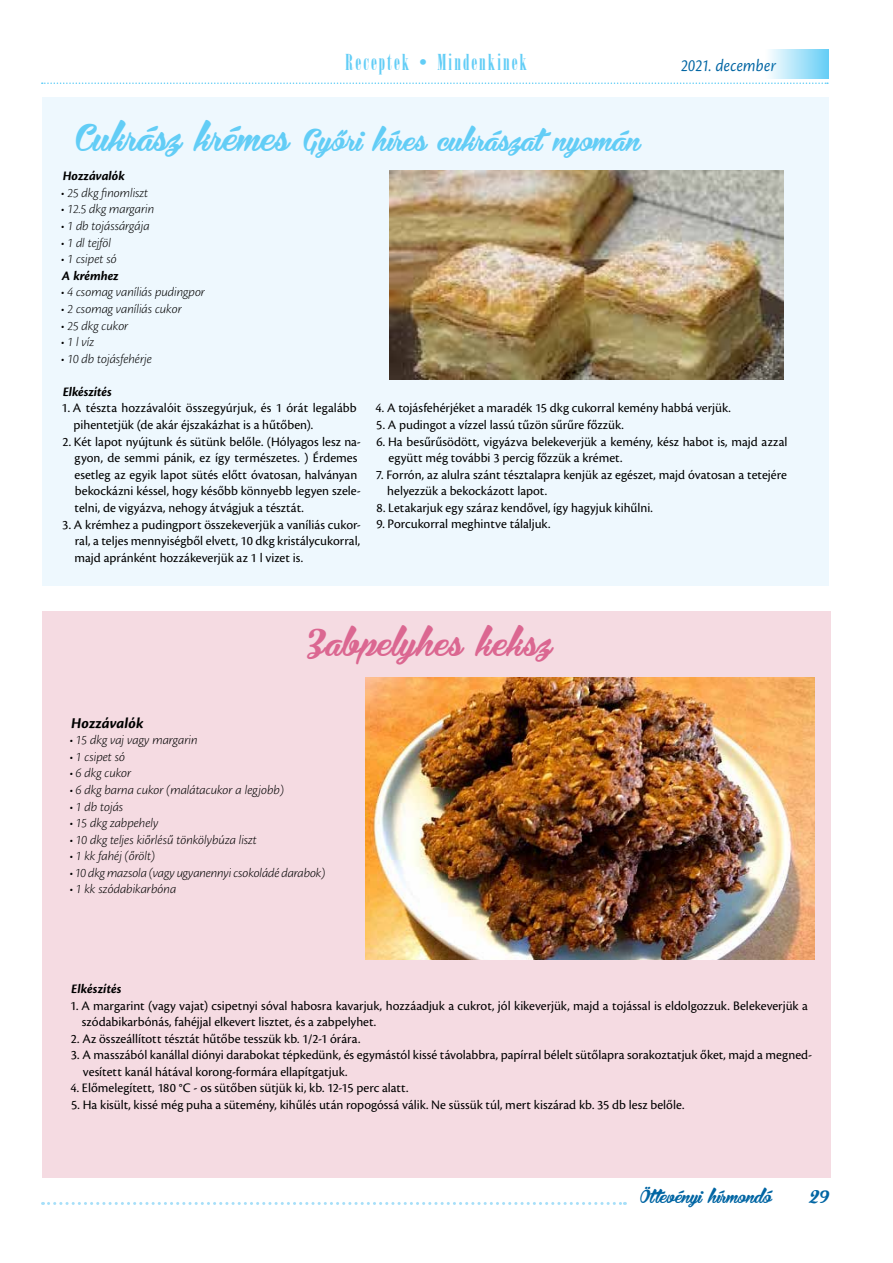
<style>
.page{position:relative;width:893px;height:1263px;background:#fff}
.page>*{position:absolute;margin:0;border:0;box-sizing:border-box;transform-origin:0 0}
.t1{font:33px "Bira PERSONALUSEONLY";letter-spacing:.03em;color:#db6791}
.t2{font:27px "Bira PERSONALUSEONLY";letter-spacing:.015em;color:#62cdf6}
.t3{font:24px "H Arsis D Reg";letter-spacing:.09em;color:#62cdf6}
.t4{font:18px "Cronos Pro Subh It";letter-spacing:.015em;color:#0065a3;scale:.9 1}
.t5{font:18px "Bira PERSONALUSEONLY";color:#0065a3}
.t6{font:16.5px "Bira PERSONALUSEONLY";letter-spacing:.01em;color:#0065a3}
.t7{font:italic 700 15.6px "Cronos Pro";color:#000}
.t8{font:13.5px/16.6px "Cronos Pro";color:#000}
.t9{font:italic 300 13.5px "Cronos Pro";letter-spacing:-.005em;color:#000}
.t10{font:italic 700 13.5px "Cronos Pro";color:#000}
.s1{font-size:33px}
</style>
<div class="page">
<svg style="left:42px;top:82px;width:786px;height:2px"></svg>
<div style="left:765px;top:50px;width:64px;height:29px;background:linear-gradient(to right,#fefeff,#66cef6)"></div>
<svg style="left:43px;top:1202px;width:582px;height:3px"></svg>
<div style="left:43px;top:611px;width:788px;height:567px;background:#f5dbe2"></div>
<img style="left:366px;top:678px;width:448px;height:282px">
<div style="left:43px;top:97px;width:786px;height:488px;background:#eef8fe"></div>
<img style="left:390px;top:170px;width:393px;height:209px">
<h3 class="t3" style="left:345px;top:46px;width:182px">Receptek • Mindenkinek</h3>
<h3 class="t4" style="left:681px;top:55px;width:107px">2021. december</h3>
<h2 class="t2" style="left:75px;top:121px;width:567px"><span class="s1">Cukrász krémes</span> Győri híres cukrászat nyomán</h2>
<p class="t10" style="left:63px;top:168px;width:63px">Hozzávalók</p>
<p class="t9" style="left:61px;top:185px;width:88px">• 25 dkg finomliszt</p>
<p class="t9" style="left:61px;top:202px;width:95px">• 12.5 dkg margarin</p>
<p class="t9" style="left:61px;top:218px;width:90px">• 1 db tojássárgája</p>
<p class="t9" style="left:61px;top:235px;width:52px">• 1 dl tejföl</p>
<p class="t9" style="left:61px;top:251px;width:57px">• 1 csipet só</p>
<p class="t10" style="left:62px;top:268px;width:58px">A krémhez</p>
<p class="t9" style="left:61px;top:285px;width:146px">• 4 csomag vaníliás pudingpor</p>
<p class="t9" style="left:61px;top:301px;width:122px">• 2 csomag vaníliás cukor</p>
<p class="t9" style="left:61px;top:318px;width:69px">• 25 dkg cukor</p>
<p class="t9" style="left:61px;top:334px;width:34px">• 1 l víz</p>
<p class="t9" style="left:61px;top:351px;width:92px">• 10 db tojásfehérje</p>
<p class="t10" style="left:63px;top:384px;width:51px">Elkészítés</p>
<p class="t8" style="left:74px;top:400px;width:285px;text-indent:-12px">1. A tészta hozzávalóit összegyúrjuk, és 1 órát legalább pihentetjük (de akár éjszakázhat is a hűtőben).</p>
<p class="t8" style="left:74px;top:433px;width:288px;text-indent:-12px">2. Két lapot nyújtunk és sütünk belőle. (Hólyagos lesz na&shy;gyon, de semmi pánik, ez így természetes. ) Érdemes esetleg az egyik lapot sütés előtt óvatosan, halványan bekockázni késsel, hogy később könnyebb legyen szele&shy;telni, de vigyázva, nehogy átvágjuk a tésztát.</p>
<p class="t8" style="left:75px;top:516px;width:288px;text-align:justify;text-indent:-12px">3. A krémhez a pudingport összekeverjük a vaníliás cukor&shy;ral, a teljes mennyiségből elvett, 10 dkg kristálycukorral, majd apránként hozzákeverjük az 1 l vizet is.</p>
<p class="t8" style="left:376px;top:400px;width:357px">4. A tojásfehérjéket a maradék 15 dkg cukorral kemény habbá verjük.</p>
<p class="t8" style="left:376px;top:416px;width:249px">5. A pudingot a vízzel lassú tűzön sűrűre főzzük.</p>
<p class="t8" style="left:389px;top:433px;width:400px;text-indent:-12px">6. Ha besűrűsödött, vigyázva belekeverjük a kemény, kész habot is, majd azzal együtt még további 3 percig főzzük a krémet.</p>
<p class="t8" style="left:387px;top:466px;width:401px;text-indent:-11px">7. Forrón, az alulra szánt tésztalapra kenjük az egészet, majd óvatosan a tetejére helyezzük a bekockázott lapot.</p>
<p class="t8" style="left:376px;top:499px;width:278px">8. Letakarjuk egy száraz kendővel, így hagyjuk kihűlni.</p>
<p class="t8" style="left:376px;top:516px;width:176px">9. Porcukorral meghintve tálaljuk.</p>
<h1 class="t1" style="left:307px;top:619px;width:246px">Zabpelyhes keksz</h1>
<p class="t7" style="left:71px;top:714px;width:74px">Hozzávalók</p>
<p class="t9" style="left:70px;top:732px;width:129px">• 15 dkg vaj vagy margarin</p>
<p class="t9" style="left:70px;top:749px;width:57px">• 1 csipet só</p>
<p class="t9" style="left:70px;top:765px;width:63px">• 6 dkg cukor</p>
<p class="t9" style="left:70px;top:782px;width:216px">• 6 dkg barna cukor (malátacukor a legjobb)</p>
<p class="t9" style="left:70px;top:799px;width:55px">• 1 db tojás</p>
<p class="t9" style="left:70px;top:815px;width:90px">• 15 dkg zabpehely</p>
<p class="t9" style="left:70px;top:832px;width:189px">• 10 dkg teljes kiőrlésű tönkölybúza liszt</p>
<p class="t9" style="left:70px;top:848px;width:87px">• 1 kk fahéj (őrölt)</p>
<p class="t9" style="left:70px;top:865px;width:257px">• 10 dkg mazsola (vagy ugyanennyi csokoládé darabok)</p>
<p class="t9" style="left:70px;top:881px;width:108px">• 1 kk szódabikarbóna</p>
<p class="t10" style="left:71px;top:981px;width:52px">Elkészítés</p>
<p class="t8" style="left:82px;top:997px;width:727px;text-indent:-12px">1. A margarint (vagy vajat) csipetnyi sóval habosra kavarjuk, hozzáadjuk a cukrot, jól kikeverjük, majd a tojással is eldolgozzuk. Belekeverjük a szódabikarbónás, fahéjjal elkevert lisztet, és a zabpelyhet.</p>
<p class="t8" style="left:71px;top:1030px;width:291px">2. Az összeállított tésztát hűtőbe tesszük kb. 1/2-1 órára.</p>
<p class="t8" style="left:83px;top:1047px;width:731px;text-indent:-12px">3. A masszából kanállal diónyi darabokat tépkedünk, és egymástól kissé távolabbra, papírral bélelt sütőlapra sorakoztatjuk őket, majd a megned&shy;vesített kanál hátával korong-formára ellapítgatjuk.</p>
<p class="t8" style="left:70px;top:1080px;width:339px">4. Előmelegített, 180 °C - os sütőben sütjük ki, kb. 12-15 perc alatt.</p>
<p class="t8" style="left:71px;top:1096px;width:615px">5. Ha kisült, kissé még puha a sütemény, kihűlés után ropogóssá válik. Ne süssük túl, mert kiszárad kb. 35 db lesz belőle.</p>
<p class="t6" style="left:640px;top:1185px;width:133px">Öttevényi hírmondó</p>
<h3 class="t5" style="left:809px;top:1183px;width:21px">29</h3>
</div>
